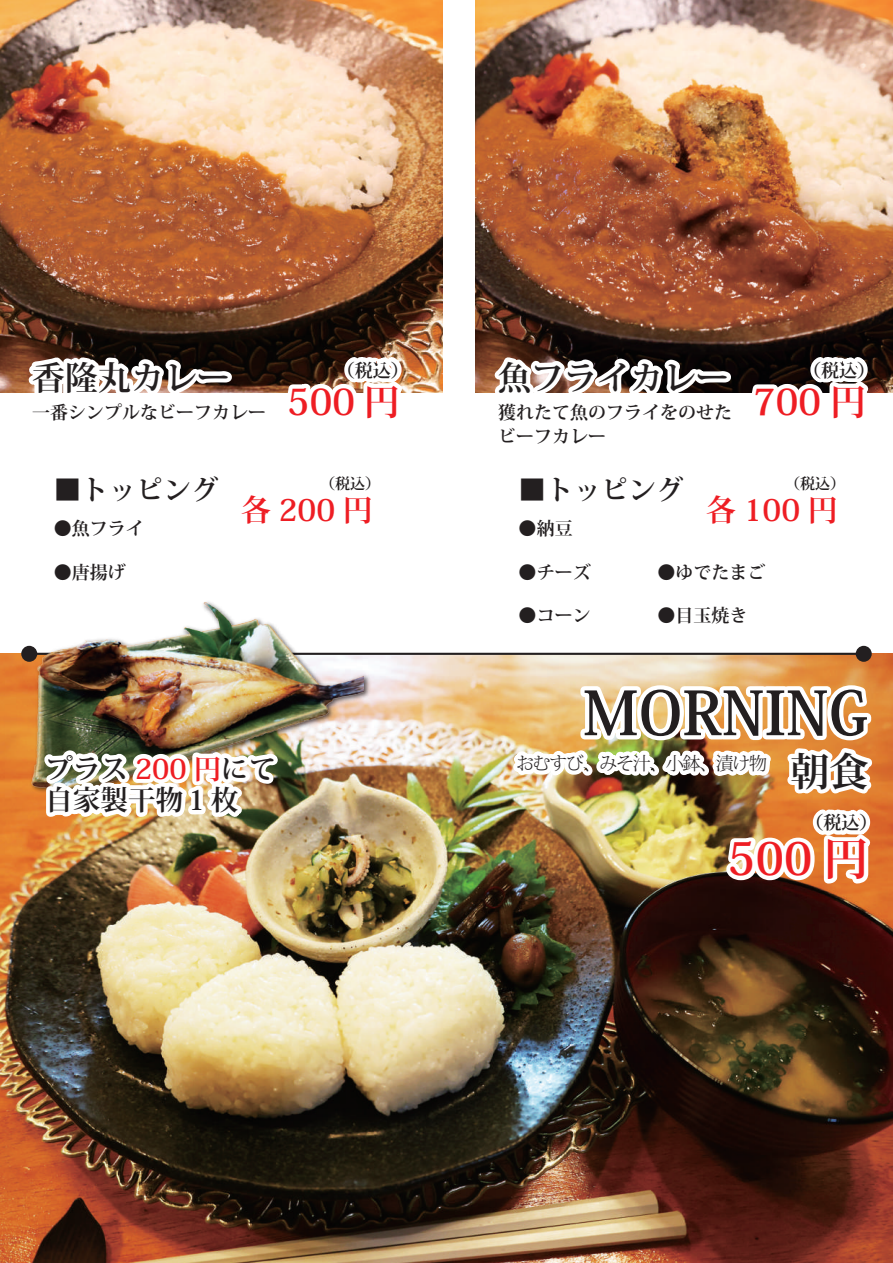
<style>
.page{position:relative;width:893px;height:1263px;background:#fff}
.page>*{position:absolute;margin:0;border:0;box-sizing:border-box;transform-origin:0 0}
.t1{font:700 60px "Koz Min Pr 6 N";color:#231f20}
.t2{font:700 45px "Koz Min Pr 6 N";color:#ee1d23}
.t3{font:700 39px "Koz Min Pr 6 N";color:#231f20}
.t4{font:700 36px "Koz Min Pr 6 N";color:#ee1d23}
.t5{font:700 33px "Koz Min Pr 6 N";color:#231f20}
.t6{font:700 30px "Koz Min Pr 6 N";color:#ee1d23}
.t7{font:700 27.45px/31.5px "Koz Min Pr 6 N";color:#231f20}
.t8{font:700 18px/24px "Koz Min Pr 6 N";color:#231f20}
.t9{font:300 18px "Koz Min Pr 6 N";letter-spacing:-.075em;color:#231f20}
.t10{font:700 15px "Koz Min Pr 6 N";color:#231f20}
.s1{color:#ee1d23}
</style>
<div class="page">
<img style="left:0;top:0;width:443px;height:393px">
<img style="left:475px;top:0;width:418px;height:393px">
<img style="left:0;top:654px;width:893px;height:609px">
<hr style="left:29px;top:653px;width:835px;height:2px;background:#231f20">
<img style="left:18px;top:266px;width:392px;height:844px">
<img style="left:468px;top:279px;width:410px;height:609px">
<h3 class="t5" style="left:32px;top:359px;width:199px">香隆丸カレー</h3>
<p class="t8" style="left:32px;top:400px;width:235px">一番シンプルなビーフカレー</p>
<p class="t8" style="left:337px;top:358px;width:73px">（税込）</p>
<h3 class="t4" style="left:287px;top:381px;width:114px">500 円</h3>
<h3 class="t7" style="left:54px;top:475px;width:167px">■トッピング</h3>
<p class="t8" style="left:54px;top:517px;width:91px">●魚フライ</p>
<p class="t8" style="left:54px;top:560px;width:73px">●唐揚げ</p>
<p class="t10" style="left:320px;top:475px;width:62px">（税込）</p>
<h3 class="t6" style="left:241px;top:493px;width:133px">各 200 円</h3>
<h3 class="t5" style="left:498px;top:359px;width:232px">魚フライカレー</h3>
<p class="t8" style="left:498px;top:400px;width:235px">獲れたて魚のフライをのせたビーフカレー</p>
<p class="t8" style="left:803px;top:358px;width:73px">（税込）</p>
<h3 class="t4" style="left:753px;top:381px;width:114px">700 円</h3>
<h3 class="t7" style="left:519px;top:475px;width:167px">■トッピング</h3>
<p class="t8" style="left:519px;top:517px;width:55px">●納豆</p>
<p class="t8" style="left:519px;top:560px;width:73px">●チーズ</p>
<p class="t8" style="left:519px;top:604px;width:73px">●コーン</p>
<p class="t10" style="left:785px;top:475px;width:62px">（税込）</p>
<h3 class="t6" style="left:706px;top:493px;width:133px">各 100 円</h3>
<p class="t8" style="left:657px;top:560px;width:109px">●ゆでたまご</p>
<p class="t8" style="left:657px;top:604px;width:91px">●目玉焼き</p>
<h1 class="t1" style="left:583px;top:679px;width:287px">MORNING</h1>
<h3 class="t3" style="left:790px;top:749px;width:79px">朝食</h3>
<p class="t8" style="left:805px;top:811px;width:73px">（税込）</p>
<h2 class="t2" style="left:728px;top:833px;width:142px">500 円</h2>
<h3 class="t7" style="left:46px;top:753px;width:232px">プラス <span class="s1">200 円</span>にて自家製干物１枚</h3>
<p class="t9" style="left:516px;top:753px;width:253px">おむすび、みそ汁、小鉢、漬け物</p>
</div>
